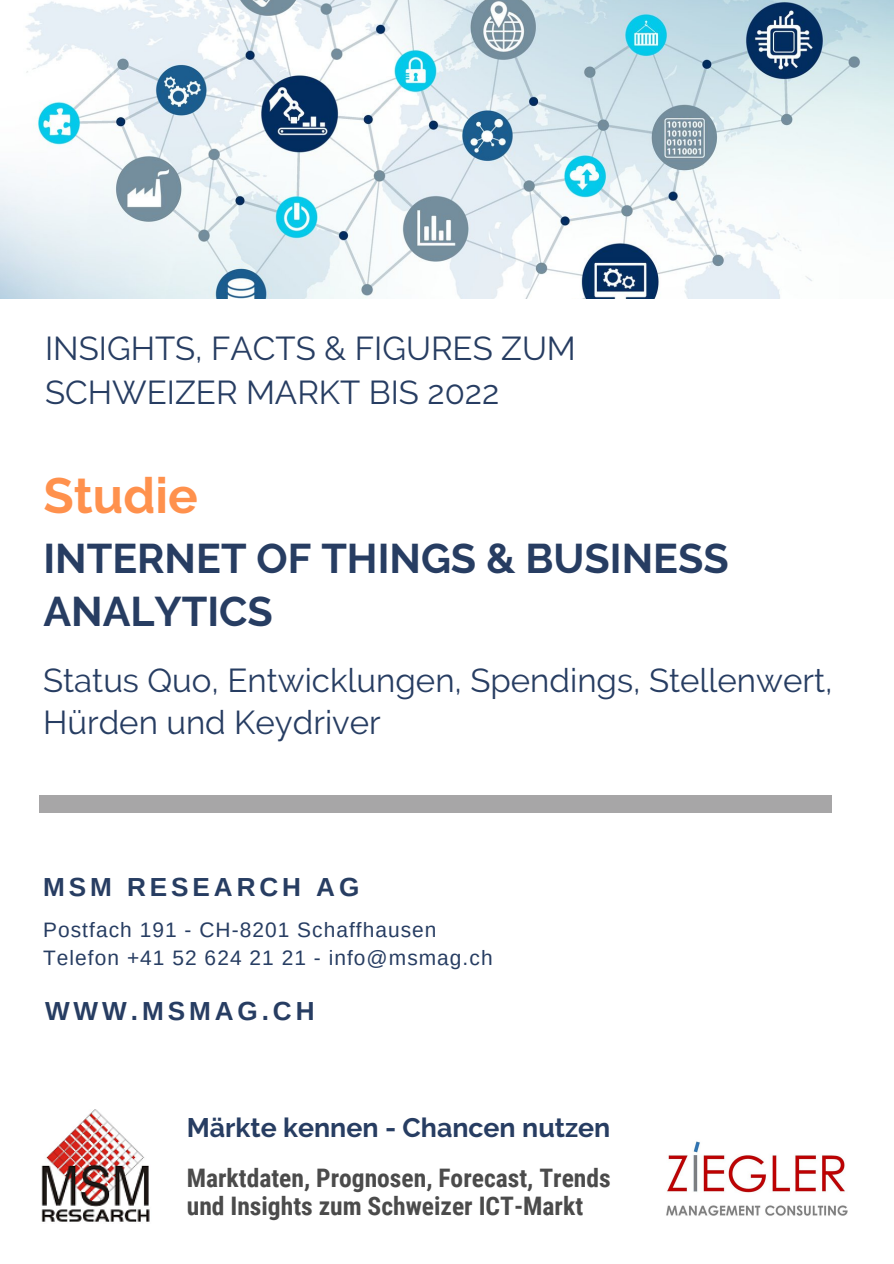
<style>
.page{position:relative;width:894px;height:1264px;background:#fff}
.page>*{position:absolute;margin:0;border:0;box-sizing:border-box;transform-origin:0 0}
.t1{font:700 49.5px "Raleway";color:#ff914d}
.t2{font:700 41.25px/52.9px "Raleway";color:#273d62}
.t3{font:33px/42.8px "Raleway";color:#273d62}
.t4{font:700 26.7px "Raleway";color:#273d62}
.t5{font:700 26.1px "Arimo";letter-spacing:.15em;color:#273d62}
.t6{font:700 25.5px "Roboto Condensed";color:#4b4b4b}
.t7{font:20.85px "Arimo";letter-spacing:.05em;color:#273d62}
</style>
<div class="page">
<img style="left:0;top:0;width:893px;height:298px">
<div style="left:39px;top:795px;width:792px;height:17px;background:#a7a6a7"></div>
<img style="left:41px;top:1109px;width:109px;height:113px">
<img style="left:666px;top:1141px;width:182px;height:75px">
<p class="t3" style="left:45px;top:327px;width:532px">INSIGHTS, FACTS &amp; FIGURES ZUM</p>
<p class="t3" style="left:45px;top:371px;width:455px">SCHWEIZER MARKT BIS 2022</p>
<p class="t1" style="left:43px;top:466px;width:156px">Studie</p>
<p class="t2" style="left:43px;top:532px;width:686px">INTERNET OF THINGS &amp; BUSINESS<br>ANALYTICS</p>
<p class="t3" style="left:43px;top:658px;width:790px">Status Quo, Entwicklungen, Spendings, Stellenwert,<br>Hürden und Keydriver</p>
<p class="t5" style="left:43px;top:872px;width:317px">MSM RESEARCH AG</p>
<p class="t7" style="left:43px;top:917px;width:395px">Postfach 191 - CH-8201 Schaffhausen</p>
<p class="t7" style="left:43px;top:945px;width:451px">Telefon +41 52 624 21 21 - info@msmag.ch</p>
<p class="t5" style="left:45px;top:996px;width:271px">WWW.MSMAG.CH</p>
<p class="t4" style="left:187px;top:1112px;width:425px">Märkte kennen - Chancen nutzen</p>
<p class="t6" style="left:187px;top:1163px;width:425px">Marktdaten, Prognosen, Forecast, Trends</p>
<p class="t6" style="left:187px;top:1191px;width:398px">und Insights zum Schweizer ICT-Markt</p>
</div>
